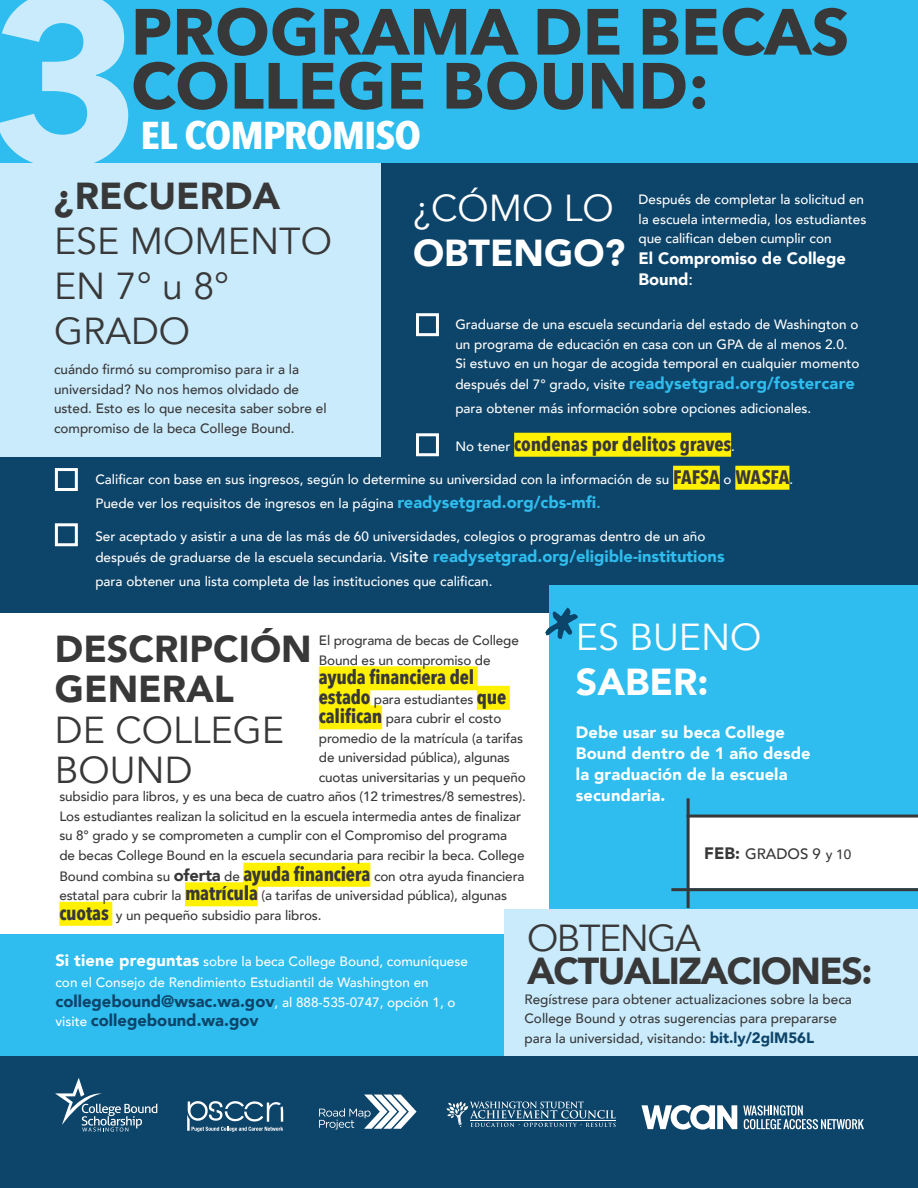
<style>
.page{position:relative;width:918px;height:1188px;background:#fff}
.page>*{position:absolute;margin:0;border:0;box-sizing:border-box;transform-origin:0 0}
.t1{font:700 238.5px "Avenir Next";color:#caebfb}
.t2{font:700 75px "Daniel";color:#0d4469}
.t3{font:700 64.5px/54px "Avenir Next";color:#383839}
.t4{font:700 38.7px "Avenir Next Condensed";letter-spacing:-.025em;color:#fff;scale:1.12 1}
.t5{font:37.5px/45px "Avenir";color:#383839}
.t6{font:900 37.5px/40.5px "Avenir";color:#383839}
.t7{font:900 37.5px "Avenir";letter-spacing:-.04em;color:#383839}
.t8{font:37.5px "Avenir";color:#fff}
.t9{font:900 37.5px "Avenir";color:#fff}
.t10{font:37.5px "Avenir";letter-spacing:-.04em;color:#383839}
.t11{font:700 19.5px "Avenir Next Condensed";letter-spacing:-.005em;color:#383839}
.t12{font:900 16.5px/21px "Avenir";letter-spacing:.005em;color:#fff}
.t13{font:900 16.5px "Avenir";letter-spacing:.005em;color:#2ebdee}
.t14{font:900 16.5px "Avenir";color:#0d4469}
.t15{font:500 15px "Avenir";color:#383839}
.t16{font:500 13.5px/19.5px "Avenir";letter-spacing:-.01em;color:#383839}
.t17{font:500 13.5px/19.5px "Avenir";color:#fff}
.s1{font-weight:500}
.s2{font-weight:500;font-size:13.5px;color:#fff}
.s3{font-family:"Avenir";font-weight:500;font-size:13.5px;color:#fff}
.s4{font-family:"Avenir Next Condensed";font-weight:700;font-size:19.5px;color:#383839}
.s5{font-weight:900;font-size:16.5px;color:#2ebdee}
.s6{font-size:18px;color:#2ebdee}
.s7{font-size:16.5px}
.s8{font-family:"Avenir Next Condensed";font-weight:700;font-size:19.5px}
.s9{font-weight:900;font-size:16.5px}
.s10{font-size:13.5px}
.s11{font-weight:900;font-size:15px;color:#0d4469}
.s12{font-weight:900;font-size:16.5px;color:#0d4469}
</style>
<div class="page">
<div style="left:0;top:935px;width:918px;height:220px;background:#2ebdee"></div>
<div style="left:0;top:160px;width:918px;height:453px;background:#0d4469"></div>
<div style="left:0;top:129px;width:380px;height:328px;background:#caebfb"></div>
<div style="left:549px;top:585px;width:369px;height:337px;background:#2ebdee"></div>
<div style="left:319px;top:666px;width:159px;height:24px;background:#fff101"></div>
<div style="left:319px;top:686px;width:51px;height:24px;background:#fff101"></div>
<div style="left:477px;top:686px;width:33px;height:24px;background:#fff101"></div>
<div style="left:319px;top:705px;width:63px;height:24px;background:#fff101"></div>
<div style="left:243px;top:863px;width:127px;height:24px;background:#fff101"></div>
<div style="left:185px;top:882px;width:73px;height:24px;background:#fff101"></div>
<div style="left:59px;top:902px;width:53px;height:24px;background:#fff101"></div>
<div style="left:514px;top:433px;width:217px;height:24px;background:#fff101"></div>
<div style="left:673px;top:466px;width:47px;height:24px;background:#fff101"></div>
<div style="left:735px;top:466px;width:54px;height:24px;background:#fff101"></div>
<div style="left:416px;top:313px;width:23px;height:23px;border:3px solid #fff"></div>
<div style="left:416px;top:433px;width:23px;height:23px;border:3px solid #fff"></div>
<div style="left:55px;top:468px;width:23px;height:23px;border:3px solid #fff"></div>
<div style="left:55px;top:523px;width:23px;height:23px;border:3px solid #fff"></div>
<div style="left:0;top:0;width:918px;height:163px;background:#2ebdee"></div>
<div style="left:504px;top:909px;width:414px;height:169px;background:#caebfb"></div>
<div style="left:0;top:1057px;width:918px;height:131px;background:#0d4469"></div>
<svg style="left:319px;top:1095px;width:98px;height:35px"></svg>
<svg style="left:641px;top:1105px;width:96px;height:25px"></svg>
<svg style="left:743px;top:1105px;width:121px;height:24px"></svg>
<svg style="left:55px;top:1078px;width:102px;height:54px"></svg>
<svg style="left:446px;top:1101px;width:170px;height:26px"></svg>
<svg style="left:187px;top:1101px;width:96px;height:31px"></svg>
<div style="left:690px;top:815px;width:228px;height:73px;background:#fff"></div>
<hr style="left:687px;top:815px;width:231px;height:3px;background:#383839">
<hr style="left:687px;top:798px;width:3px;height:110px;background:#383839">
<hr style="left:671px;top:888px;width:247px;height:3px;background:#383839">
<h1 class="t1" style="left:-11px;top:-126px;width:156px">3</h1>
<h3 class="t3" style="left:131px;top:4px;width:720px">PROGRAMA DE BECAS<br>COLLEGE BOUND:</h3>
<h3 class="t4" style="left:140px;top:111px;width:252px">EL COMPROMISO</h3>
<h3 class="t6" style="left:54px;top:175px;width:228px">¿RECUERDA</h3>
<h3 class="t5" style="left:54px;top:220px;width:279px">ESE MOMENTO<br>EN 7° u 8°<br>GRADO</h3>
<p class="t16" style="left:54px;top:359px;width:274px">cuándo firmó su compromiso para ir a la universidad? No nos hemos olvidado de usted. Esto es lo que necesita saber sobre el compromiso de la beca College Bound.</p>
<h3 class="t8" style="left:413px;top:186px;width:202px">¿CÓMO LO</h3>
<h3 class="t9" style="left:413px;top:221px;width:214px">OBTENGO?</h3>
<p class="t17" style="left:639px;top:189px;width:229px">Después de completar la solicitud en la escuela intermedia, los estudiantes que califican deben cumplir con</p>
<p class="t12" style="left:639px;top:248px;width:209px">El Compromiso de College<br>Bound<span class="s1">:</span></p>
<p class="t17" style="left:455px;top:314px;width:406px">Graduarse de una escuela secundaria del estado de Washington o un programa de educación en casa con un GPA de al menos 2.0.<br>Si estuvo en un hogar de acogida temporal en cualquier momento</p>
<p class="t13" style="left:455px;top:369px;width:401px"><span class="s2">después del 7° grado, visite</span> readysetgrad.org/fostercare</p>
<p class="t17" style="left:455px;top:398px;width:357px">para obtener más información sobre opciones adicionales.</p>
<h3 class="t11" style="left:455px;top:432px;width:281px"><span class="s3">No tener</span> condenas por delitos graves<span class="s3">.</span></h3>
<p class="t17" style="left:95px;top:466px;width:699px;line-height:24px">Calificar con base en sus ingresos, según lo determine su universidad con la información de su <span class="s4">FAFSA</span> o <span class="s4">WASFA</span>.<br>Puede ver los requisitos de ingresos en la página <span class="s5">readysetgrad.org/cbs-mfi</span><span class="s6">.</span></p>
<p class="t17" style="left:95px;top:525px;width:631px;line-height:21px">Ser aceptado y asistir a una de las más de 60 universidades, colegios o programas dentro de un año después de graduarse de la escuela secundaria. Vi<span class="s7">site</span> <span class="s5">readysetgrad.org/eligible-institutions</span></p>
<p class="t17" style="left:95px;top:571px;width:399px">para obtener una lista completa de las instituciones que califican.</p>
<h2 class="t2" style="left:544px;top:602px;width:38px">*</h2>
<h3 class="t8" style="left:576px;top:615px;width:187px">ES BUENO</h3>
<h3 class="t9" style="left:576px;top:650px;width:134px">SABER:</h3>
<p class="t12" style="left:576px;top:721px;width:236px">Debe usar su beca College<br>Bound dentro de 1 año desde la graduación de la escuela secundaria.</p>
<h3 class="t6" style="left:55px;top:627px;width:258px">DESCRIPCIÓN<br>GENERAL</h3>
<h3 class="t5" style="left:55px;top:710px;width:231px;line-height:40.5px">DE COLLEGE<br>BOUND</h3>
<p class="t16" style="left:319px;top:630px;width:202px">El programa de becas de College<br>Bound es un compromiso de</p>
<h3 class="t11" style="left:319px;top:666px;width:157px">ayuda financiera del</h3>
<p class="t16" style="left:319px;top:689px;width:189px"><span class="s8">estado</span> para estudiantes <span class="s8">que</span></p>
<p class="t16" style="left:319px;top:708px;width:184px"><span class="s8">califican</span> para cubrir el costo</p>
<p class="t16" style="left:319px;top:728px;width:206px">promedio de la matrícula (a tarifas</p>
<p class="t16" style="left:319px;top:747px;width:193px">de universidad pública), algunas</p>
<p class="t16" style="left:319px;top:767px;width:208px">cuotas universitarias y un pequeño</p>
<p class="t16" style="left:59px;top:786px;width:468px">subsidio para libros, y es una beca de cuatro años (12 trimestres/8 semestres).</p>
<p class="t16" style="left:59px;top:806px;width:463px">Los estudiantes realizan la solicitud en la escuela intermedia antes de finalizar</p>
<p class="t16" style="left:59px;top:825px;width:449px">su 8° grado y se comprometen a cumplir con el Compromiso del programa</p>
<p class="t16" style="left:59px;top:845px;width:467px">de becas College Bound en la escuela secundaria para recibir la beca. College</p>
<p class="t16" style="left:59px;top:866px;width:467px">Bound combina su <span class="s9">oferta</span> de <span class="s8">ayuda financiera</span> con otra ayuda financiera estatal para cubrir la <span class="s8">matrícula</span> (a tarifas de universidad pública), algunas <span class="s8">cuotas</span> y un pequeño subsidio para libros.</p>
<p class="t15" style="left:704px;top:841px;width:148px"><span class="s9">FEB:</span> GRADOS 9 <span class="s10">y 10</span></p>
<h3 class="t10" style="left:527px;top:915px;width:175px">OBTENGA</h3>
<h3 class="t7" style="left:527px;top:938px;width:347px">ACTUALIZACIONES:</h3>
<p class="t16" style="left:524px;top:989px;width:329px">Regístrese para obtener actualizaciones sobre la beca<br>College Bound y otras sugerencias para prepararse para la universidad, visitando: <span class="s11">bit.ly/2glM56L</span></p>
<p class="t17" style="left:55px;top:949px;width:414px;line-height:21.6px"><span class="s9">Si tiene preguntas</span> sobre la beca College Bound, comuníquese con el Consejo de Rendimiento Estudiantil de Washington en</p>
<p class="t17" style="left:55px;top:992px;width:402px"><span class="s12">collegebound@wsac.wa.gov</span>, al 888-535-0747, opción 1, o</p>
<p class="t14" style="left:55px;top:1006px;width:205px"><span class="s2">visite</span> collegebound.wa.gov</p>
</div>
